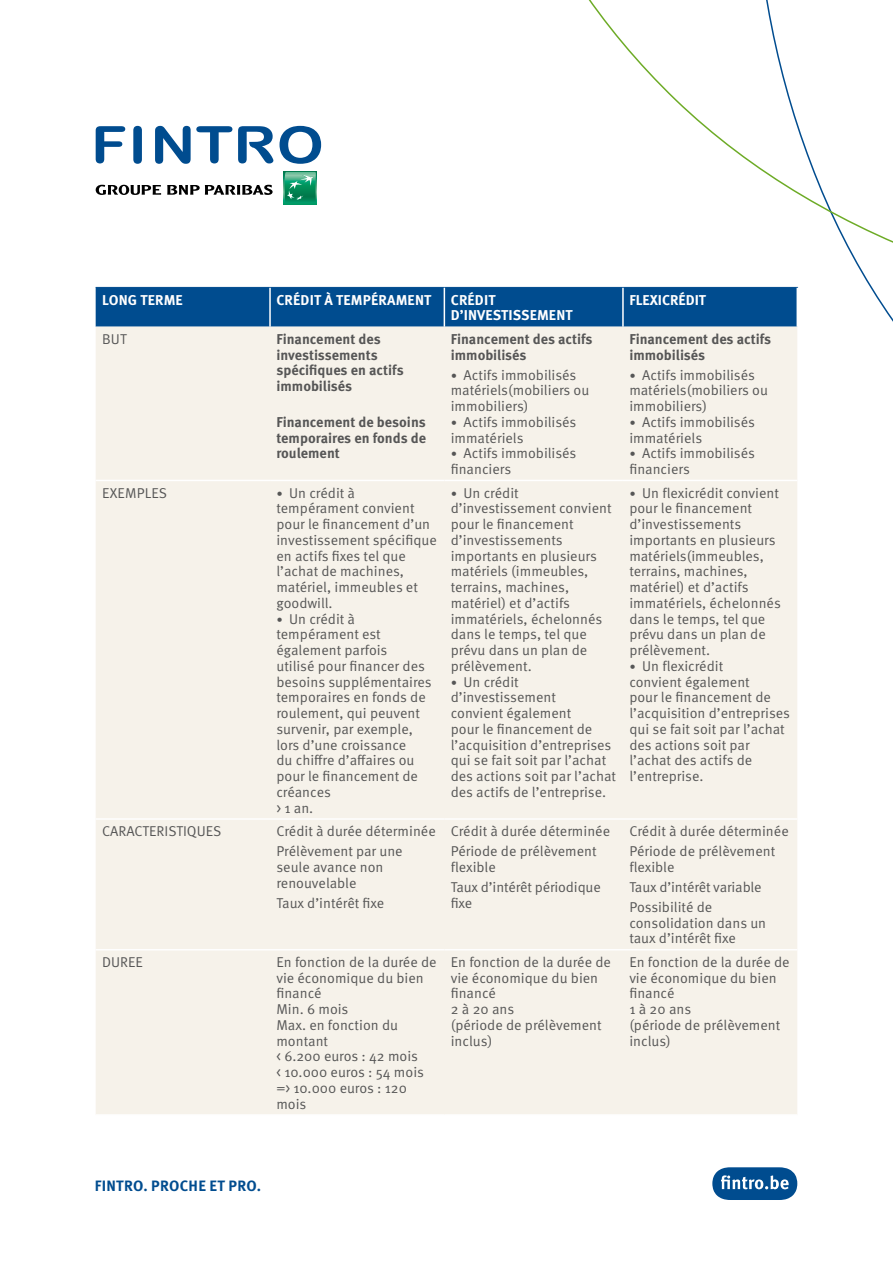
<style>
.page{position:relative;width:893px;height:1263px;background:#fff}
.page>*{position:absolute;margin:0;border:0;box-sizing:border-box;transform-origin:0 0}
.t1{font:700 15px "Meta OT";letter-spacing:.02em;color:#004c8f}
.t2{font:14.25px/15.8px "Meta OT Norm";color:#565656}
.t3{font:700 14.25px/15.8px "Meta OT";color:#565656}
.t4{font:700 14.25px/15.8px "Meta OT";letter-spacing:.01em;color:#fff}
.s1{font-size:12px}
</style>
<div class="page">
<div style="left:96px;top:288px;width:482px;height:39px;background:#004c8f"></div>
<div style="left:96px;top:327px;width:701px;height:787px;background:#f6f2ea"></div>
<hr style="left:96px;top:480px;width:174px;height:1px;background:#fff">
<hr style="left:270px;top:480px;width:174px;height:1px;background:#fff">
<hr style="left:444px;top:480px;width:179px;height:1px;background:#fff">
<hr style="left:623px;top:480px;width:174px;height:1px;background:#fff">
<hr style="left:96px;top:818px;width:174px;height:2px;background:#fff">
<hr style="left:270px;top:818px;width:174px;height:2px;background:#fff">
<hr style="left:444px;top:818px;width:179px;height:2px;background:#fff">
<hr style="left:623px;top:818px;width:174px;height:2px;background:#fff">
<hr style="left:96px;top:287px;width:174px;height:1px;background:#004c8f">
<hr style="left:270px;top:287px;width:174px;height:1px;background:#004c8f">
<hr style="left:444px;top:287px;width:179px;height:1px;background:#004c8f">
<hr style="left:96px;top:949px;width:174px;height:1px;background:#fff">
<hr style="left:270px;top:949px;width:174px;height:1px;background:#fff">
<hr style="left:444px;top:949px;width:179px;height:1px;background:#fff">
<hr style="left:623px;top:949px;width:174px;height:1px;background:#fff">
<hr style="left:269px;top:288px;width:2px;height:39px;background:#fff">
<hr style="left:444px;top:288px;width:1px;height:39px;background:#fff">
<svg style="left:712px;top:1167px;width:85px;height:33px"></svg>
<div style="left:752px;top:328px;width:45px;height:93px;background:#f6f2ea"></div>
<svg style="left:578px;top:0;width:315px;height:328px"></svg>
<svg style="left:96px;top:126px;width:29px;height:37px"></svg>
<svg style="left:133px;top:126px;width:9px;height:38px"></svg>
<svg style="left:155px;top:126px;width:77px;height:38px"></svg>
<svg style="left:280px;top:126px;width:41px;height:38px"></svg>
<svg style="left:238px;top:126px;width:35px;height:37px"></svg>
<svg style="left:96px;top:185px;width:65px;height:10px"></svg>
<svg style="left:167px;top:185px;width:106px;height:10px"></svg>
<svg style="left:284px;top:171px;width:33px;height:33px"></svg>
<svg style="left:284px;top:172px;width:32px;height:31px"></svg>
<p class="t4" style="left:102px;top:292px;width:82px">LONG TERME</p>
<p class="t4" style="left:276px;top:292px;width:156px">CRÉDIT À TEMPÉRAMENT</p>
<p class="t4" style="left:451px;top:292px;width:123px">CRÉDIT<br>D’INVESTISSEMENT</p>
<p class="t4" style="left:629px;top:292px;width:78px">FLEXICRÉDIT</p>
<p class="t2" style="left:102px;top:331px;width:26px">BUT</p>
<p class="t3" style="left:276px;top:331px;width:129px">Financement des investissements spécifiques en actifs immobilisés</p>
<p class="t3" style="left:276px;top:414px;width:151px;text-align:justify">Financement de besoins temporaires en fonds de roulement</p>
<p class="t3" style="left:451px;top:331px;width:143px">Financement des actifs immobilisés</p>
<p class="t2" style="left:451px;top:367px;width:140px"><span class="s1">∙</span> Actifs immobilisés matériels(mobiliers ou immobiliers)<br><span class="s1">∙</span> Actifs immobilisés immatériels<br><span class="s1">∙</span> Actifs immobilisés financiers</p>
<p class="t3" style="left:629px;top:331px;width:143px">Financement des actifs immobilisés</p>
<p class="t2" style="left:629px;top:367px;width:140px"><span class="s1">∙</span> Actifs immobilisés matériels(mobiliers ou immobiliers)<br><span class="s1">∙</span> Actifs immobilisés immatériels<br><span class="s1">∙</span> Actifs immobilisés financiers</p>
<p class="t2" style="left:102px;top:485px;width:67px">EXEMPLES</p>
<p class="t2" style="left:276px;top:485px;width:162px"><span class="s1">∙</span> Un crédit à tempérament convient pour le financement d’un investissement spécifique en actifs fixes tel que l’achat de machines, matériel, immeubles et goodwill.<br><span class="s1">∙</span> Un crédit à tempérament est également parfois<br>utilisé pour financer des besoins supplémentaires temporaires en fonds de roulement, qui peuvent survenir, par exemple, lors d’une croissance<br>du chiffre d’affaires ou pour le financement de créances<br>&gt; 1 an.</p>
<p class="t2" style="left:451px;top:485px;width:167px"><span class="s1">∙</span> Un crédit d’investissement convient pour le financement d’investissements importants en plusieurs matériels (immeubles, terrains, machines, matériel) et d’actifs immatériels, échelonnés dans le temps, tel que prévu dans un plan de prélèvement.<br><span class="s1">∙</span> Un crédit d’investissement<br>convient également<br>pour le financement de l’acquisition d’entreprises qui se fait soit par l’achat des actions soit par l’achat des actifs de l’entreprise.</p>
<p class="t2" style="left:629px;top:485px;width:162px"><span class="s1">∙</span> Un flexicrédit convient pour le financement d’investissements importants en plusieurs matériels(immeubles, terrains, machines, matériel) et d’actifs immatériels, échelonnés dans le temps, tel que prévu dans un plan de prélèvement.<br><span class="s1">∙</span> Un flexicrédit<br>convient également<br>pour le financement de l’acquisition d’entreprises qui se fait soit par l’achat des actions soit par l’achat des actifs de l’entreprise.</p>
<p class="t2" style="left:102px;top:823px;width:121px">CARACTERISTIQUES</p>
<p class="t2" style="left:276px;top:821px;width:161px;line-height:20px">Crédit à durée déterminée<br>Prélèvement par une</p>
<p class="t2" style="left:276px;top:859px;width:109px">seule avance non renouvelable</p>
<p class="t2" style="left:276px;top:895px;width:109px">Taux d’intérêt fixe</p>
<p class="t2" style="left:451px;top:821px;width:161px;line-height:20px">Crédit à durée déterminée<br>Période de prélèvement</p>
<p class="t2" style="left:451px;top:857px;width:152px;line-height:20px">flexible<br>Taux d’intérêt périodique</p>
<p class="t2" style="left:451px;top:895px;width:23px">fixe</p>
<p class="t2" style="left:629px;top:821px;width:161px;line-height:20px">Crédit à durée déterminée<br>Période de prélèvement</p>
<p class="t2" style="left:629px;top:857px;width:134px;line-height:20px">flexible<br>Taux d’intérêt variable<br>Possibilité de</p>
<p class="t2" style="left:629px;top:915px;width:138px">consolidation dans un taux d’intérêt fixe</p>
<p class="t2" style="left:102px;top:954px;width:42px">DUREE</p>
<p class="t2" style="left:276px;top:954px;width:162px">En fonction de la durée de vie économique du bien financé<br>Min. 6 mois<br>Max. en fonction du montant<br>&lt; 6.200 euros : 42 mois<br>&lt; 10.000 euros : 54 mois =&gt; 10.000 euros : 120 mois</p>
<p class="t2" style="left:451px;top:954px;width:162px">En fonction de la durée de vie économique du bien financé<br>2 à 20 ans<br>(période de prélèvement inclus)</p>
<p class="t2" style="left:629px;top:954px;width:162px">En fonction de la durée de vie économique du bien financé<br>1 à 20 ans<br>(période de prélèvement inclus)</p>
<p class="t1" style="left:95px;top:1176px;width:168px">FINTRO. PROCHE ET PRO.</p>
</div>
